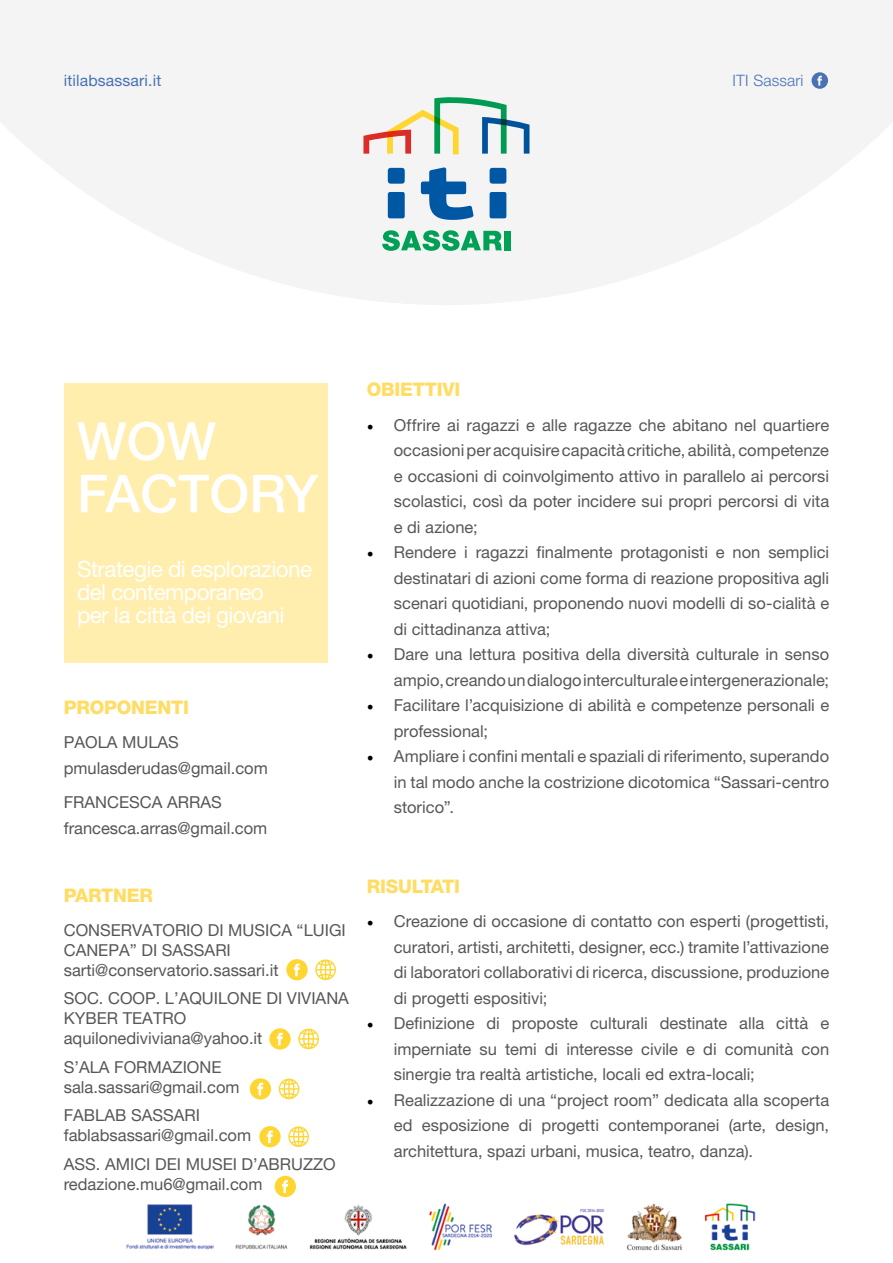
<style>
.page{position:relative;width:893px;height:1263px;background:#fff}
.page>*{position:absolute;margin:0;border:0;box-sizing:border-box;transform-origin:0 0}
.t1{font:500 52.5px/52.5px "Helvetica Neue LT Pro";color:#fff}
.t2{font:22.5px/23.2px "Helvetica Neue LT Pro";letter-spacing:-.025em;color:#fff}
.t3{font:800 18.75px "Helvetica Neue LT Pro";letter-spacing:-.01em;color:#ffdc63}
.t4{font:16.5px/25.5px "Helvetica Neue LT Pro";color:#575756;text-align:justify}
.t5{font:16.5px "Helvetica Neue LT";color:#575756}
.t6{font:15.75px "Helvetica Neue LT Pro";letter-spacing:.01em;color:#4971b6}
.t7{font:300 15.75px "Helvetica Neue LT Pro";letter-spacing:.01em;color:#4971b6}
.s1{font-family:"Minion Pro";font-size:18px;color:#000}
</style>
<div class="page">
<svg style="left:0;top:0;width:893px;height:305px;fill:#f4f4f4"></svg>
<svg style="left:421px;top:167px;width:53px;height:53px"></svg>
<svg style="left:388px;top:192px;width:17px;height:26px"></svg>
<svg style="left:490px;top:192px;width:16px;height:26px"></svg>
<svg style="left:388px;top:168px;width:17px;height:16px"></svg>
<svg style="left:490px;top:168px;width:16px;height:16px"></svg>
<svg style="left:382px;top:230px;width:120px;height:21px"></svg>
<div style="left:505px;top:231px;width:6px;height:19px;background:#00a157"></div>
<svg style="left:363px;top:97px;width:166px;height:57px"></svg>
<img style="left:126px;top:1186px;width:630px;height:65px">
<svg style="left:811px;top:72px;width:17px;height:17px"></svg>
<div style="left:64px;top:383px;width:263px;height:280px;background:#ffeead"></div>
<svg style="left:315px;top:959px;width:21px;height:21px"></svg>
<svg style="left:298px;top:1028px;width:21px;height:21px"></svg>
<svg style="left:279px;top:1078px;width:20px;height:21px"></svg>
<svg style="left:288px;top:1126px;width:21px;height:21px"></svg>
<svg style="left:286px;top:959px;width:22px;height:21px"></svg>
<svg style="left:269px;top:1028px;width:22px;height:21px"></svg>
<svg style="left:250px;top:1078px;width:21px;height:21px"></svg>
<svg style="left:259px;top:1126px;width:22px;height:21px"></svg>
<svg style="left:275px;top:1176px;width:21px;height:21px"></svg>
<p class="t6" style="left:64px;top:71px;width:99px">itilabsassari.it</p>
<p class="t7" style="left:733px;top:71px;width:72px">ITI Sassari</p>
<h1 class="t1" style="left:77px;top:414px;width:243px">WOW<br>FACTORY</h1>
<h2 class="t2" style="left:77px;top:557px;width:237px">Strategie di esplorazione del contemporaneo<br>per la città dei giovani</h2>
<p class="t3" style="left:64px;top:696px;width:127px">PROPONENTI</p>
<p class="t4" style="left:64px;top:730px;width:117px">PAOLA MULAS</p>
<p class="t5" style="left:64px;top:758px;width:205px">pmulasderudas@gmail.com</p>
<p class="t4" style="left:64px;top:790px;width:159px">FRANCESCA ARRAS</p>
<p class="t5" style="left:64px;top:818px;width:205px">francesca.arras@gmail.com</p>
<p class="t3" style="left:64px;top:884px;width:91px">PARTNER</p>
<p class="t4" style="left:64px;top:920px;width:284px;line-height:19.8px">CONSERVATORIO DI MUSICA “LUIGI<br>CANEPA” DI SASSARI</p>
<p class="t5" style="left:64px;top:960px;width:216px">sarti@conservatorio.sassari.it</p>
<p class="t4" style="left:64px;top:988px;width:287px;line-height:19.8px">SOC. COOP. L’AQUILONE DI VIVIANA<br>KYBER TEATRO</p>
<p class="t5" style="left:64px;top:1028px;width:200px">aquilonediviviana@yahoo.it</p>
<p class="t4" style="left:64px;top:1054px;width:159px">S’ALA FORMAZIONE</p>
<p class="t5" style="left:64px;top:1077px;width:177px">sala.sassari@gmail.com</p>
<p class="t4" style="left:64px;top:1102px;width:138px">FABLAB SASSARI</p>
<p class="t5" style="left:64px;top:1125px;width:189px">fablabsassari@gmail.com</p>
<p class="t4" style="left:64px;top:1151px;width:273px">ASS. AMICI DEI MUSEI D’ABRUZZO</p>
<p class="t5" style="left:64px;top:1174px;width:200px">redazione.mu6@gmail.com</p>
<p class="t3" style="left:367px;top:378px;width:95px">OBIETTIVI</p>
<p class="t4" style="left:394px;top:412px;width:437px;text-indent:-27px"><span class="s1">•</span> Offrire ai ragazzi e alle ragazze che abitano nel quartiere occasioni per acquisire capacità critiche, abilità, competenze e occasioni di coinvolgimento attivo in parallelo ai percorsi scolastici, così da poter incidere sui propri percorsi di vita e di azione;</p>
<p class="t4" style="left:394px;top:539px;width:437px;text-indent:-27px"><span class="s1">•</span> Rendere i ragazzi finalmente protagonisti e non semplici destinatari di azioni come forma di reazione propositiva agli scenari quotidiani, proponendo nuovi modelli di so-cialità e di cittadinanza attiva;</p>
<p class="t4" style="left:367px;top:641px;width:464px;text-align:right"><span class="s1">•</span> Dare una lettura positiva della diversità culturale in senso ampio, creando un dialogo interculturale e intergenerazionale;</p>
<p class="t4" style="left:394px;top:692px;width:437px;text-indent:-27px"><span class="s1">•</span> Facilitare l’acquisizione di abilità e competenze personali e professional;</p>
<p class="t4" style="left:394px;top:743px;width:437px;text-indent:-27px"><span class="s1">•</span> Ampliare i confini mentali e spaziali di riferimento, superando in tal modo anche la costrizione dicotomica “Sassari-centro storico”.</p>
<p class="t3" style="left:367px;top:875px;width:95px">RISULTATI</p>
<p class="t4" style="left:394px;top:908px;width:437px;text-indent:-27px"><span class="s1">•</span> Creazione di occasione di contatto con esperti (progettisti, curatori, artisti, architetti, designer, ecc.) tramite l’attivazione di laboratori collaborativi di ricerca, discussione, produzione di progetti espositivi;</p>
<p class="t4" style="left:394px;top:1010px;width:437px;text-indent:-27px"><span class="s1">•</span> Definizione di proposte culturali destinate alla città e imperniate su temi di interesse civile e di comunità con sinergie tra realtà artistiche, locali ed extra-locali;</p>
<p class="t4" style="left:394px;top:1087px;width:437px;text-indent:-27px"><span class="s1">•</span> Realizzazione di una “project room” dedicata alla scoperta ed esposizione di progetti contemporanei (arte, design, architettura, spazi urbani, musica, teatro, danza).</p>
</div>
